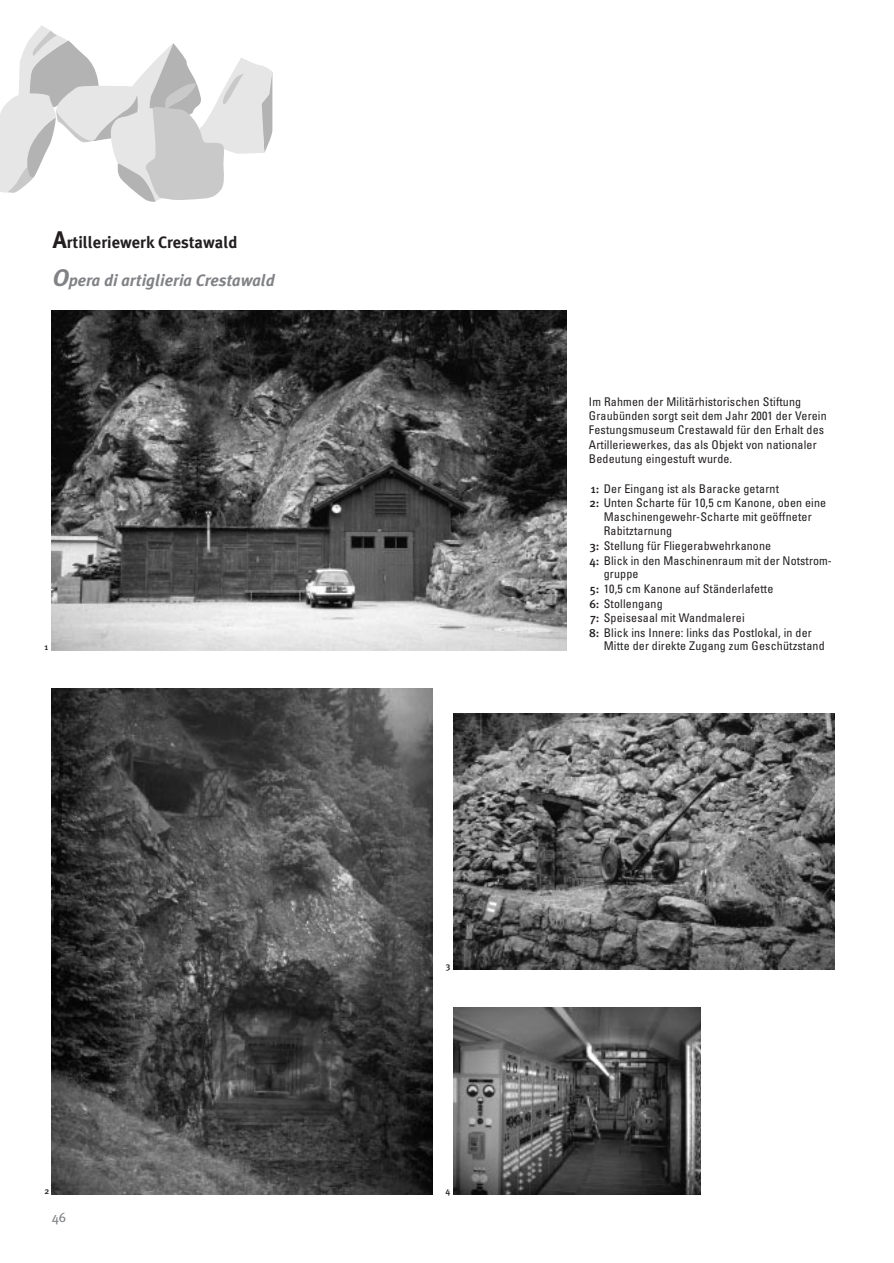
<style>
.page{position:relative;width:894px;height:1263px;background:#fff}
.page>*{position:absolute;margin:0;border:0;box-sizing:border-box;transform-origin:0 0}
.t1{font:italic 700 16.5px "Meta Plus";color:#808285}
.t2{font:700 16.5px "Meta Plus";color:#231f20}
.t3{font:13.5px "Meta Plus";color:#808285}
.t4{font:condensed 12px/14.4px "Univers";letter-spacing:.015em;color:#231f20}
.t5{font:500 9px "Meta Plus";color:#231f20}
.s1{font-size:24px}
.s2{font-family:"Meta Plus";font-weight:500;font-stretch:normal}
</style>
<div class="page">
<svg style="left:0;top:25px;width:272px;height:177px"></svg>
<img style="left:454px;top:1008px;width:246px;height:187px">
<img style="left:454px;top:713px;width:380px;height:256px">
<img style="left:52px;top:689px;width:380px;height:506px">
<img style="left:52px;top:310px;width:514px;height:340px">
<h1 class="t2" style="left:53px;top:237px;width:186px"><span class="s1">A</span>rtilleriewerk Crestawald</h1>
<h1 class="t1" style="left:53px;top:275px;width:224px"><span class="s1">O</span>pera di artiglieria Crestawald</h1>
<p class="t5" style="left:45px;top:644px;width:5px">1</p>
<p class="t5" style="left:44px;top:1188px;width:6px">2</p>
<p class="t3" style="left:52px;top:1213px;width:16px">46</p>
<p class="t5" style="left:446px;top:963px;width:6px">3</p>
<p class="t5" style="left:446px;top:1188px;width:6px">4</p>
<p class="t4" style="left:589px;top:395px;width:239px">Im Rahmen der Militärhistorischen Stiftung Graubünden sorgt seit dem Jahr 2001 der Verein Festungsmuseum Crestawald für den Erhalt des Artilleriewerkes, das als Objekt von nationaler Bedeutung eingestuft wurde.</p>
<p class="t4" style="left:591px;top:482px;width:190px"><span class="s2">1:</span> Der Eingang ist als Baracke getarnt</p>
<p class="t4" style="left:589px;top:497px;width:238px"><span class="s2">2:</span> Unten Scharte für 10,5 cm Kanone, oben eine</p>
<p class="t4" style="left:604px;top:510px;width:209px">Maschinengewehr-Scharte mit geöffneter</p>
<p class="t4" style="left:604px;top:525px;width:70px">Rabitztarnung</p>
<p class="t4" style="left:590px;top:540px;width:183px"><span class="s2">3:</span> Stellung für Fliegerabwehrkanone</p>
<p class="t4" style="left:589px;top:554px;width:244px"><span class="s2">4:</span> Blick in den Maschinenraum mit der Notstrom-</p>
<p class="t4" style="left:604px;top:568px;width:36px">gruppe</p>
<p class="t4" style="left:590px;top:583px;width:185px"><span class="s2">5:</span> 10,5 cm Kanone auf Ständerlafette</p>
<p class="t4" style="left:589px;top:598px;width:75px"><span class="s2">6:</span> Stollengang</p>
<p class="t4" style="left:590px;top:612px;width:156px"><span class="s2">7:</span> Speisesaal mit Wandmalerei</p>
<p class="t4" style="left:589px;top:626px;width:224px"><span class="s2">8:</span> Blick ins Innere: links das Postlokal, in der</p>
<p class="t4" style="left:604px;top:640px;width:223px">Mitte der direkte Zugang zum Geschützstand</p>
</div>
